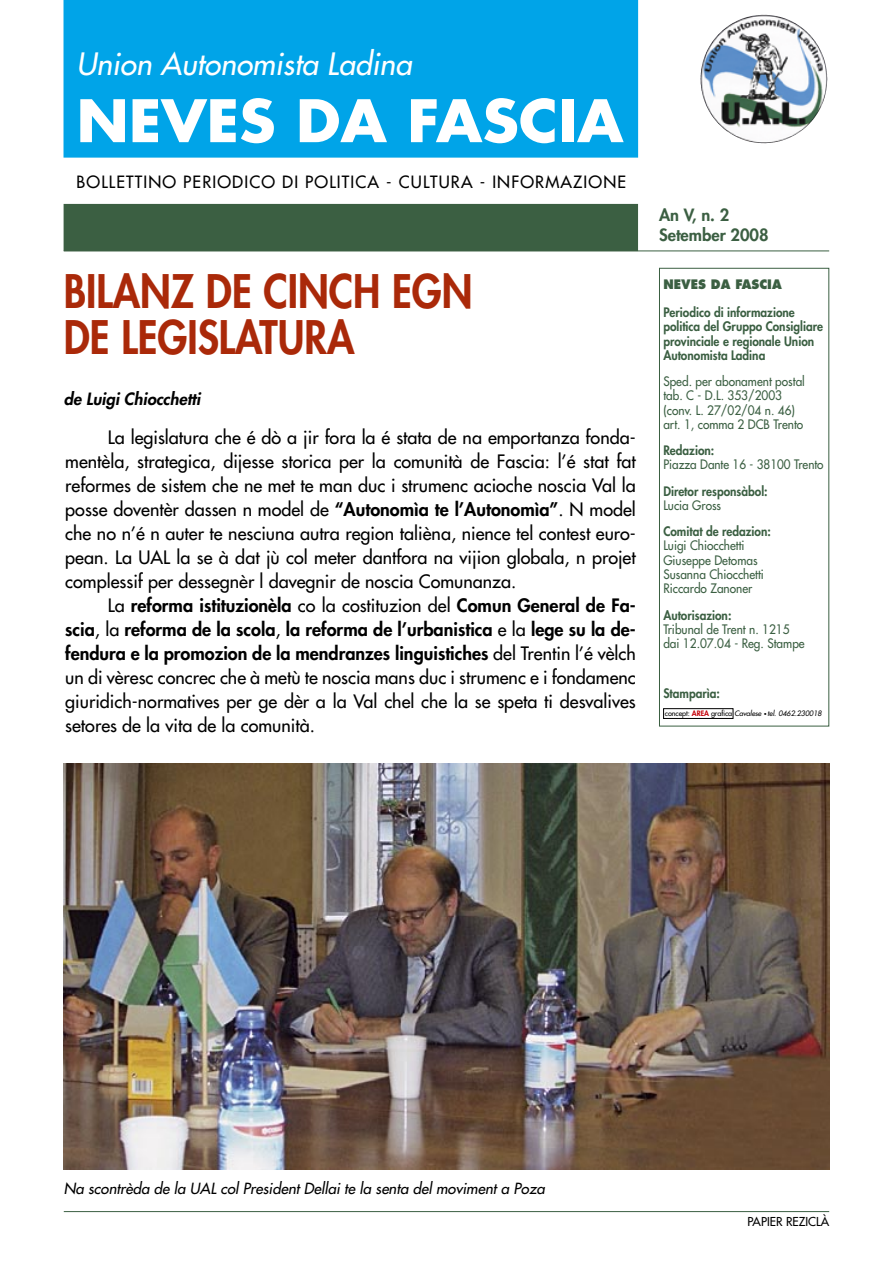
<style>
.page{position:relative;width:893px;height:1263px;background:#fff}
.page>*{position:absolute;margin:0;border:0;box-sizing:border-box;transform-origin:0 0}
.t1{font:700 57px "Futura";color:#fff;scale:1.04 1}
.Titoli_30futura{font:800 45px "Futura";color:#aa2909;scale:.9 1}
.t2{font:italic 30px "Futura";color:#fff}
.Testo_corrente_12fut{font:18px/24px "Futura";color:#000;text-align:justify}
.t3{font:16.5px "Futura";letter-spacing:.07em;color:#000}
.t4{font:800 16.5px "Futura";color:#3b5f42}
.chi_ha_scritto{font:italic 800 16.5px "Futura";color:#000}
.Didascalie_10futura{font:italic 15px "Futura";color:#000}
.t5{font:12.75px "Futura";color:#3b5f42;scale:.93 1}
.t6{font:800 12.75px/14.2px "Futura";color:#3b5f42;scale:.93 1}
.t7{font:12.75px "Futura";color:#3b5f42;scale:.92 1}
.t8{font:800 12.75px "Futura";color:#3b5f42;scale:.93 1}
.Testo_corrente_NO_RI{font:12px "Futura";color:#000}
.t9{font:italic 7.2px "Futura";letter-spacing:-.01em;color:#000}
.s1{font-weight:800}
.s2{font-style:normal}
.s3{font-weight:800;font-style:normal;color:#c40009}
.s4{font-style:normal;font-size:5.4px}
</style>
<div class="page">
<img style="left:64px;top:764px;width:765px;height:405px">
<img style="left:803px;top:28px;width:24px;height:95px">
<div style="left:64px;top:0;width:574px;height:157px;background:#00a4e8"></div>
<hr style="left:64px;top:250px;width:765px;height:1px;background:#3b5f42">
<div style="left:64px;top:204px;width:573px;height:47px;background:#3b5f42"></div>
<hr style="left:64px;top:1211px;width:765px;height:1px;background:#3b5f42">
<div style="left:663px;top:708px;width:70px;height:11px;border:1px solid #000"></div>
<div style="left:659px;top:268px;width:170px;height:458px;border:1px solid #3b5f42"></div>
<p class="t2" style="left:77px;top:45px;width:337px">Union Autonomista Ladina</p>
<p class="t1" style="left:77px;top:83px;width:527px">NEVES DA FASCIA</p>
<p class="t3" style="left:77px;top:172px;width:551px">BOLLETTINO PERIODICO DI POLITICA - CULTURA - INFORMAZIONE</p>
<p class="Titoli_30futura" style="left:64px;top:263px;width:456px">Bilanz de cinch egn</p>
<p class="Titoli_30futura" style="left:64px;top:309px;width:267px">delegislatura</p>
<p class="chi_ha_scritto" style="left:64px;top:389px;width:138px">de Luigi Chiocchetti</p>
<p class="Testo_corrente_12fut" style="left:65px;top:425px;width:572px;text-indent:43px">La legislatura che é dò a jir fora la é stata de na emportanza fonda&shy;mentèla, strategica, dijesse storica per la comunità de Fascia: l’é stat fat reformes de sistem che ne met te man duc i strumenc acioche noscia Val la posse doventèr dassen n model de <span class="s1">“Autonomìa te l’Autonomìa”</span>. N model che no n’é n auter te nesciuna autra region talièna, nience tel contest euro&shy;pean. La UAL la se à dat jù col meter dantfora na vijion globala, n projet complessif per dessegnèr l davegnir de noscia Comunanza.</p>
<p class="Testo_corrente_12fut" style="left:65px;top:593px;width:572px;text-indent:43px">La <span class="s1">reforma istituzionèla</span> co la costituzion del <span class="s1">Comun General de Fa&shy;scia</span>, la <span class="s1">reforma de la scola</span>, <span class="s1">la reforma de l’urbanistica</span> e la <span class="s1">lege su la de&shy;fendura e la promozion de la mendranzes linguistiches</span> del Trentin l’é vèlch un di vèresc concrec che à metù te noscia mans duc i strumenc e i fondamenc giuridich-normatives per ge dèr a la Val chel che la se speta ti desvalives setores de la vita de la comunità.</p>
<p class="t4" style="left:659px;top:205px;width:72px">An V, n. 2</p>
<p class="t4" style="left:659px;top:225px;width:111px">Setember 2008</p>
<p class="t8" style="left:663px;top:276px;width:129px">NEVES DA FASCIA</p>
<p class="t6" style="left:663px;top:305px;width:173px">Periodico di informazione politica del Gruppo Consigliare provinciale e regionale Union<br>Autonomista Ladina</p>
<p class="t5" style="left:663px;top:373px;width:154px">Sped. per abonament postal</p>
<p class="t5" style="left:663px;top:388px;width:129px">tab. C - D.L. 353/2003</p>
<p class="t5" style="left:663px;top:402px;width:143px">(conv. L. 27/02/04 n. 46)</p>
<p class="t5" style="left:663px;top:416px;width:152px">art. 1, comma 2 DCB Trento</p>
<p class="t6" style="left:663px;top:443px;width:56px">Redazion:</p>
<p class="t7" style="left:663px;top:457px;width:176px">Piazza Dante 16 - 38100 Trento</p>
<p class="t6" style="left:663px;top:484px;width:114px">Diretor responsàbol:</p>
<p class="t5" style="left:663px;top:497px;width:64px">Lucia Gross</p>
<p class="t6" style="left:663px;top:524px;width:117px">Comitat de redazion:</p>
<p class="t5" style="left:663px;top:538px;width:89px">Luigi Chiocchetti</p>
<p class="t5" style="left:663px;top:552px;width:103px">Giuseppe Detomas</p>
<p class="t5" style="left:663px;top:566px;width:110px">Susanna Chiocchetti</p>
<p class="t5" style="left:663px;top:580px;width:97px">Riccardo Zanoner</p>
<p class="t6" style="left:663px;top:608px;width:75px">Autorisazion:</p>
<p class="t5" style="left:663px;top:621px;width:137px">Tribunal de Trent n. 1215</p>
<p class="t5" style="left:663px;top:635px;width:153px">dai 12.07.04 - Reg. Stampe</p>
<p class="t6" style="left:663px;top:686px;width:62px">Stamparìa:</p>
<p class="t9" style="left:665px;top:708px;width:158px"><span class="s2">concept:</span> <span class="s3">AREA</span> <span class="s2">grafica</span> Cavalese <span class="s4">•</span> tel. 0462.230018</p>
<p class="Didascalie_10futura" style="left:64px;top:1179px;width:482px">Na scontrèda de la UAL col President Dellai te la senta del moviment a Poza</p>
<p class="Testo_corrente_NO_RI" style="left:748px;top:1214px;width:83px">PAPIER REZICLÀ</p>
</div>
